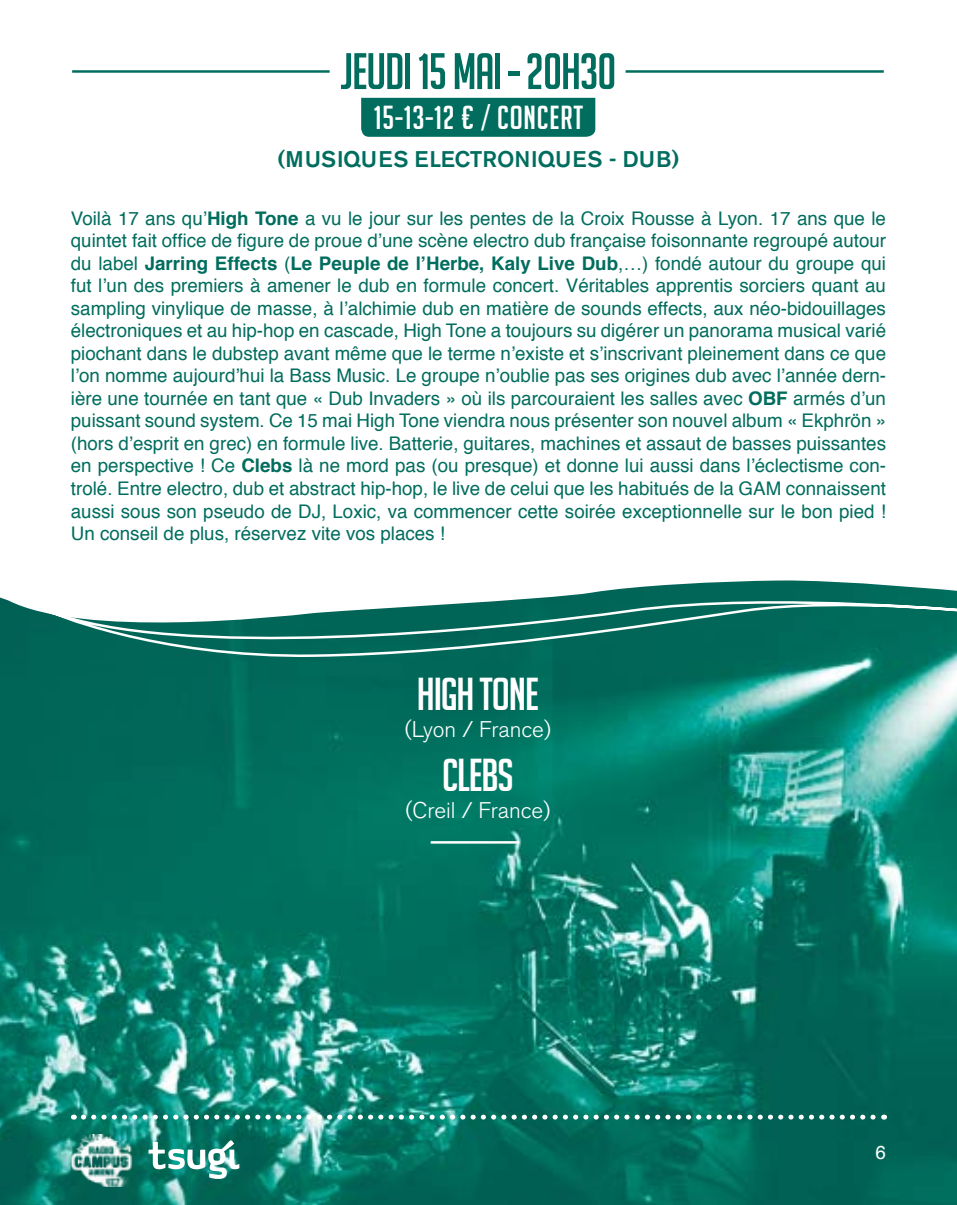
<style>
.page{position:relative;width:957px;height:1205px;background:#fff}
.page>*{position:absolute;margin:0;border:0;box-sizing:border-box;transform-origin:0 0}
.t1{font:50px "Big Noodle Titling";letter-spacing:-.025em;color:#006d5e}
.t2{font:45px "Big Noodle Titling";letter-spacing:-.025em;color:#fff}
.t3{font:32.5px "Big Noodle Titling";letter-spacing:.025em;color:#fff}
.t4{font:500 22.5px "Akzidenz Grotesk BE";color:#006d5e}
.t5{font:300 22.5px "Akzidenz Grotesk BE";color:#fff}
.t6{font:18.75px/22.5px "Helvetica";color:#006d5e;text-align:justify}
.t7{font:18.75px "Helvetica";color:#fff}
.s1{font-weight:700}
</style>
<div class="page">
<img style="left:0;top:638px;width:957px;height:567px">
<svg style="left:0;top:97px;width:957px;height:541px"></svg>
<div style="left:361px;top:98px;width:235px;height:39px;background:#006d5e"></div>
<hr style="left:72px;top:70px;width:258px;height:3px;background:#006d5e">
<hr style="left:625px;top:70px;width:259px;height:3px;background:#006d5e">
<svg style="left:45px;top:591px;width:912px;height:69px"></svg>
<hr style="left:431px;top:841px;width:88px;height:2px;background:#fff">
<svg style="left:83px;top:1114px;width:801px;height:5px"></svg>
<svg style="left:148px;top:1140px;width:91px;height:40px"></svg>
<img style="left:71px;top:1134px;width:64px;height:52px">
<h1 class="t1" style="left:340px;top:44px;width:277px">JEUDI 15 MAI - 20H30</h1>
<h3 class="t3" style="left:374px;top:100px;width:211px">15-13-12 € / CONCERT</h3>
<p class="t4" style="left:277px;top:145px;width:403px">(MUSIQUES ELECTRONIQUES - DUB)</p>
<p class="t6" style="left:71px;top:208px;width:816px">Voilà 17 ans qu’<span class="s1">High Tone</span> a vu le jour sur les pentes de la Croix Rousse à Lyon. 17 ans que le quintet fait office de figure de proue d’une scène electro dub française foisonnante regroupé autour du label <span class="s1">Jarring Effects</span> (<span class="s1">Le Peuple de l’Herbe, Kaly Live Dub</span>,…) fondé autour du groupe qui fut l’un des premiers à amener le dub en formule concert. Véritables apprentis sorciers quant au sampling vinylique de masse, à l’alchimie dub en matière de sounds effects, aux néo-bidouillages électroniques et au hip-hop en cascade, High Tone a toujours su digérer un panorama musical varié piochant dans le dubstep avant même que le terme n’existe et s’inscrivant pleinement dans ce que l’on nomme aujourd’hui la Bass Music. Le groupe n’oublie pas ses origines dub avec l’année dern&shy;ière une tournée en tant que « Dub Invaders » où ils parcouraient les salles avec <span class="s1">OBF</span> armés d’un puissant sound system. Ce 15 mai High Tone viendra nous présenter son nouvel album « Ekphrön » (hors d’esprit en grec) en formule live. Batterie, guitares, machines et assaut de basses puissantes en perspective ! Ce <span class="s1">Clebs</span> là ne mord pas (ou presque) et donne lui aussi dans l’éclectisme con&shy;trolé. Entre electro, dub et abstract hip-hop, le live de celui que les habitués de la GAM connaissent aussi sous son pseudo de DJ, Loxic, va commencer cette soirée exceptionnelle sur le bon pied !<br>Un conseil de plus, réservez vite vos places !</p>
<h2 class="t2" style="left:417px;top:670px;width:124px">HIGH TONE</h2>
<p class="t5" style="left:405px;top:717px;width:148px">(Lyon / France)</p>
<h2 class="t2" style="left:442px;top:751px;width:73px">CLEBS</h2>
<p class="t5" style="left:405px;top:798px;width:146px">(Creil / France)</p>
<p class="t7" style="left:875px;top:1138px;width:12px">6</p>
</div>
